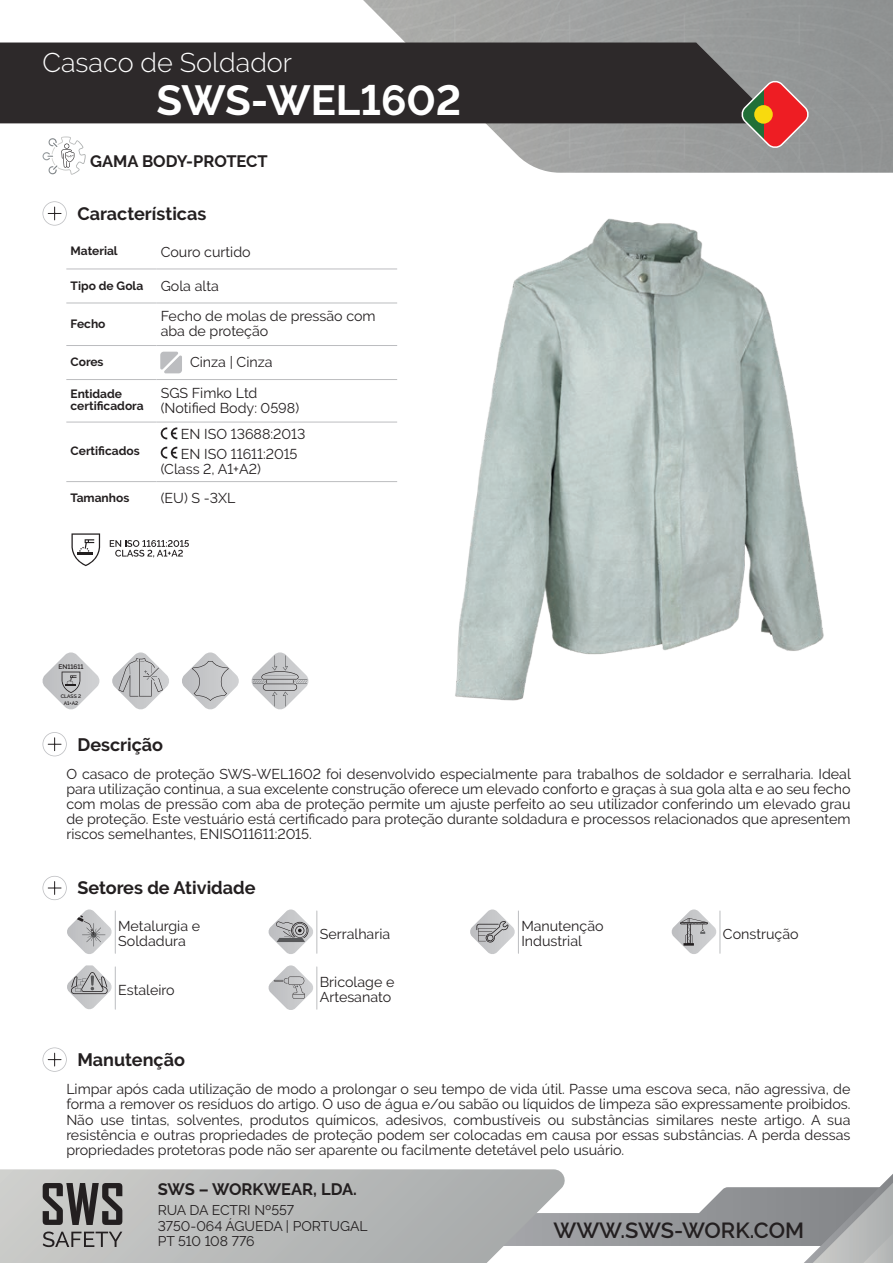
<style>
.page{position:relative;width:893px;height:1263px;background:#fff}
.page>*{position:absolute;margin:0;border:0;box-sizing:border-box;transform-origin:0 0}
.t1{font:700 42px "Raleway";color:#fff}
.t2{font:300 27px "Raleway";color:#fff}
.t3{font:600 21.75px "Raleway";color:#231f20}
.t4{font:700 18px "Raleway";color:#231f20}
.t5{font:700 16.5px "Raleway";color:#231f20}
.t6{font:14.25px/15px "Raleway";color:#231f20}
.t7{font:13.95px/15.5px "Raleway";color:#231f20}
.t8{font:700 12px/12px "Raleway";color:#231f20}
.t9{font:600 6.6px "Raleway";color:#231f20}
.t10{font:600 5.1px/6.1px "Raleway";color:#231f20;text-align:center}
.s1{font-weight:400;font-size:14.25px}
</style>
<div class="page">
<svg style="left:0;top:1169px;width:468px;height:94px;background:#babcbb"></svg>
<svg style="left:342px;top:0;width:551px;height:173px"></svg>
<div style="left:0;top:43px;width:765px;height:80px;background:#2d292a"></div>
<svg style="left:468px;top:1169px;width:425px;height:94px"></svg>
<svg style="left:43px;top:1183px;width:79px;height:64px;background:#7e7d7c"></svg>
<svg style="left:43px;top:201px;width:24px;height:25px"></svg>
<svg style="left:43px;top:732px;width:24px;height:24px"></svg>
<hr style="left:66px;top:269px;width:90px;height:1px;background:#bcbdc0">
<hr style="left:156px;top:269px;width:241px;height:1px;background:#bcbdc0">
<hr style="left:66px;top:303px;width:90px;height:1px;background:#bcbdc0">
<hr style="left:156px;top:303px;width:241px;height:1px;background:#bcbdc0">
<hr style="left:66px;top:345px;width:90px;height:1px;background:#bcbdc0">
<hr style="left:156px;top:345px;width:241px;height:1px;background:#bcbdc0">
<hr style="left:66px;top:379px;width:90px;height:1px;background:#bcbdc0">
<hr style="left:156px;top:379px;width:241px;height:1px;background:#bcbdc0">
<hr style="left:66px;top:422px;width:90px;height:1px;background:#bcbdc0">
<hr style="left:156px;top:422px;width:241px;height:1px;background:#bcbdc0">
<hr style="left:66px;top:481px;width:90px;height:1px;background:#bcbdc0">
<hr style="left:156px;top:481px;width:241px;height:1px;background:#bcbdc0">
<svg style="left:160px;top:352px;width:22px;height:21px"></svg>
<svg style="left:161px;top:427px;width:16px;height:12px"></svg>
<svg style="left:161px;top:447px;width:16px;height:12px"></svg>
<svg style="left:43px;top:137px;width:43px;height:38px"></svg>
<svg style="left:43px;top:876px;width:24px;height:24px"></svg>
<svg style="left:43px;top:1047px;width:24px;height:25px"></svg>
<svg style="left:67px;top:909px;width:45px;height:45px"></svg>
<hr style="left:115px;top:911px;width:1px;height:42px;background:#bcbdc0">
<svg style="left:268px;top:909px;width:45px;height:45px"></svg>
<hr style="left:316px;top:911px;width:1px;height:42px;background:#bcbdc0">
<svg style="left:470px;top:909px;width:45px;height:45px"></svg>
<hr style="left:518px;top:911px;width:1px;height:42px;background:#bcbdc0">
<svg style="left:671px;top:909px;width:46px;height:45px"></svg>
<hr style="left:720px;top:911px;width:1px;height:42px;background:#bcbdc0">
<svg style="left:67px;top:965px;width:45px;height:45px"></svg>
<hr style="left:115px;top:967px;width:1px;height:42px;background:#bcbdc0">
<svg style="left:268px;top:965px;width:45px;height:45px"></svg>
<hr style="left:316px;top:967px;width:1px;height:42px;background:#bcbdc0">
<svg style="left:110px;top:540px;width:79px;height:17px"></svg>
<svg style="left:71px;top:533px;width:29px;height:33px"></svg>
<svg style="left:42px;top:652px;width:57px;height:58px"></svg>
<svg style="left:112px;top:652px;width:57px;height:58px"></svg>
<svg style="left:182px;top:652px;width:57px;height:58px"></svg>
<svg style="left:251px;top:652px;width:58px;height:58px"></svg>
<svg style="left:739px;top:78px;width:72px;height:72px;background:#af6e61"></svg>
<img style="left:455px;top:218px;width:369px;height:483px">
<h2 class="t2" style="left:43px;top:47px;width:251px">Casaco de Soldador</h2>
<h1 class="t1" style="left:156px;top:76px;width:307px">SWS-WEL1602</h1>
<p class="t5" style="left:90px;top:152px;width:179px">GAMA BODY-PROTECT</p>
<p class="t4" style="left:77px;top:203px;width:130px">Características</p>
<p class="t8" style="left:71px;top:245px;width:49px">Material</p>
<p class="t6" style="left:161px;top:244px;width:91px">Couro curtido</p>
<p class="t8" style="left:71px;top:279px;width:150px">Tipo de Gola <span class="s1">Gola alta</span></p>
<p class="t8" style="left:71px;top:318px;width:36px">Fecho</p>
<p class="t6" style="left:161px;top:309px;width:216px">Fecho de molas de pressão com aba de proteção</p>
<p class="t8" style="left:71px;top:356px;width:34px">Cores</p>
<p class="t6" style="left:190px;top:354px;width:84px">Cinza | Cinza</p>
<p class="t8" style="left:71px;top:388px;width:75px">Entidade certificadora</p>
<p class="t6" style="left:161px;top:385px;width:140px">SGS Fimko Ltd (Notified Body: 0598)</p>
<p class="t8" style="left:71px;top:445px;width:71px">Certificados</p>
<p class="t6" style="left:181px;top:425px;width:126px;line-height:19.2px">EN ISO 13688:2013<br>EN ISO 11611:2015</p>
<p class="t6" style="left:161px;top:461px;width:102px">(Class 2, A1+A2)</p>
<p class="t8" style="left:71px;top:492px;width:60px">Tamanhos</p>
<p class="t6" style="left:161px;top:491px;width:76px">(EU) S -3XL</p>
<p class="t9" style="left:58px;top:663px;width:27px">EN11611</p>
<p class="t10" style="left:61px;top:694px;width:22px">CLASS 2<br>A1+A2</p>
<p class="t4" style="left:77px;top:734px;width:87px">Descrição</p>
<p class="t6" style="left:66px;top:766px;width:786px;text-align:justify">O casaco de proteção SWS-WEL1602 foi desenvolvido especialmente para trabalhos de soldador e serralharia. Ideal para utilização continua, a sua excelente construção oferece um elevado conforto e graças à sua gola alta e ao seu fecho com molas de pressão com aba de proteção permite um ajuste perfeito ao seu utilizador conferindo um elevado grau de proteção. Este vestuário está certificado para proteção durante soldadura e processos relacionados que apresentem riscos semelhantes, ENISO11611:2015.</p>
<p class="t4" style="left:77px;top:878px;width:180px">Setores de Atividade</p>
<p class="t6" style="left:118px;top:919px;width:83px">Metalurgia e<br>Soldadura</p>
<p class="t6" style="left:320px;top:926px;width:72px">Serralharia</p>
<p class="t6" style="left:521px;top:919px;width:84px">Manutenção<br>Industrial</p>
<p class="t6" style="left:723px;top:926px;width:77px">Construção</p>
<p class="t6" style="left:118px;top:982px;width:58px">Estaleiro</p>
<p class="t6" style="left:320px;top:975px;width:76px">Bricolage e<br>Artesanato</p>
<p class="t4" style="left:77px;top:1049px;width:109px">Manutenção</p>
<p class="t6" style="left:66px;top:1082px;width:786px;text-align:justify">Limpar após cada utilização de modo a prolongar o seu tempo de vida útil. Passe uma escova seca, não agressiva, de forma a remover os resíduos do artigo. O uso de água e/ou sabão ou líquidos de limpeza são expressamente proibidos.<br>Não use tintas, solventes, produtos químicos, adesivos, combustíveis ou substâncias similares neste artigo. A sua resistência e outras propriedades de proteção podem ser colocadas em causa por essas substâncias. A perda dessas propriedades protetoras pode não ser aparente ou facilmente detetável pelo usuário.</p>
<p class="t5" style="left:158px;top:1179px;width:201px">SWS – WORKWEAR, LDA.</p>
<p class="t7" style="left:158px;top:1202px;width:212px">RUA DA ECTRI Nº557<br>3750-064 ÁGUEDA | PORTUGAL<br>PT 510 108 776</p>
<h3 class="t3" style="left:553px;top:1218px;width:252px">WWW.SWS-WORK.COM</h3>
</div>
